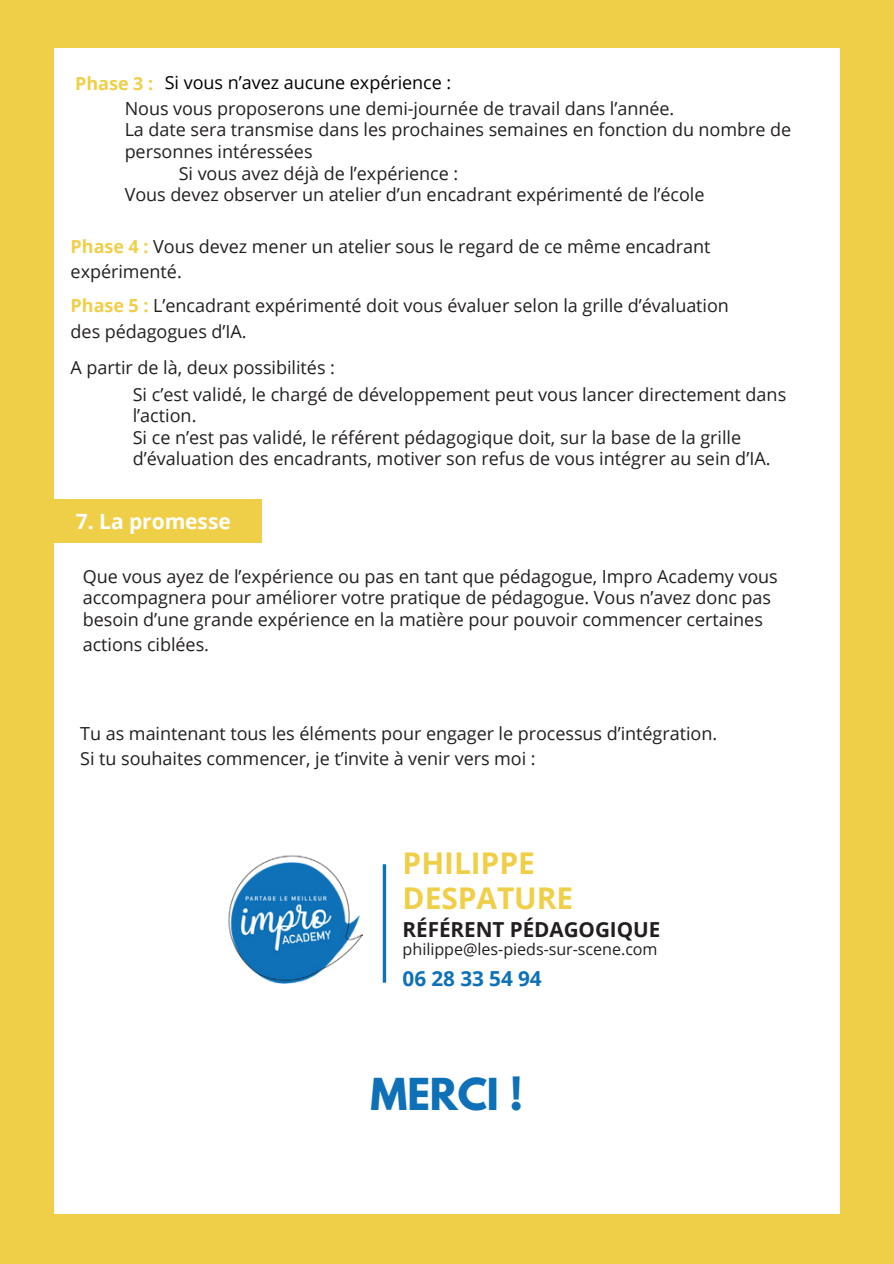
<style>
.page{position:relative;width:894px;height:1264px;background:#fff}
.page>*{position:absolute;margin:0;border:0;box-sizing:border-box;transform-origin:0 0}
.t1{font:700 39px "League Spartan";letter-spacing:-.005em;color:#0e71b8}
.t2{font:700 29.85px "Open Sans";color:#f0cf48}
.t3{font:700 21px "Open Sans";letter-spacing:-.005em;color:#fff}
.t4{font:700 20.7px "Open Sans";letter-spacing:-.005em;color:#231f20}
.t5{font:700 20.7px "Open Sans";color:#0e71b8}
.t6{font:18px/21.3px "Open Sans";color:#231f20}
.t7{font:18px "Open Sans";color:#000}
.t8{font:700 18px "Open Sans";letter-spacing:-.005em;color:#f0cf48}
.t9{font:16.05px "Open Sans";color:#231f20}
.s1{font-weight:700;color:#f0cf48}
</style>
<div class="page">
<div style="left:0;top:0;width:893px;height:1263px;background:#f0cf48"></div>
<div style="left:54px;top:48px;width:785px;height:1165px;background:#fff"></div>
<div style="left:42px;top:499px;width:220px;height:43px;background:#f0cf48"></div>
<img style="left:228px;top:855px;width:134px;height:128px">
<svg style="left:382px;top:864px;width:4px;height:118px"></svg>
<h1 class="t7" style="left:165px;top:70px;width:288px">Si vous n’avez aucune expérience :</h1>
<h5 class="t8" style="left:75px;top:70px;width:79px">Phase 3 :</h5>
<h5 class="t6" style="left:125px;top:97px;width:667px">Nous vous proposerons une demi-journée de travail dans l’année.<br>La date sera transmise dans les prochaines semaines en fonction du nombre de personnes intéressées</h5>
<h5 class="t6" style="left:179px;top:162px;width:281px">Si vous avez déjà de l’expérience :</h5>
<h5 class="t6" style="left:125px;top:184px;width:581px">Vous devez observer un atelier d’un encadrant expérimenté de l’école</h5>
<h5 class="t6" style="left:71px;top:234px;width:641px;line-height:24.8px"><span class="s1">Phase 4 :</span> Vous devez mener un atelier sous le regard de ce même encadrant expérimenté.</h5>
<h5 class="t6" style="left:71px;top:292px;width:659px;line-height:25.8px"><span class="s1">Phase 5 :</span> L’encadrant expérimenté doit vous évaluer selon la grille d’évaluation des pédagogues d’IA.</h5>
<h5 class="t6" style="left:71px;top:356px;width:266px">A partir de là, deux possibilités :</h5>
<p class="t6" style="left:133px;top:383px;width:655px">Si c’est validé, le chargé de développement peut vous lancer directement dans l’action.<br>Si ce n’est pas validé, le référent pédagogique doit, sur la base de la grille d’évaluation des encadrants, motiver son refus de vous intégrer au sein d’IA.</p>
<p class="t3" style="left:76px;top:506px;width:156px">7. La promesse</p>
<h5 class="t6" style="left:83px;top:565px;width:696px">Que vous ayez de l’expérience ou pas en tant que pédagogue, Impro Academy vous accompagnera pour améliorer votre pratique de pédagogue. Vous n’avez donc pas besoin d’une grande expérience en la matière pour pouvoir commencer certaines</h5>
<h5 class="t6" style="left:83px;top:633px;width:128px">actions ciblées.</h5>
<h5 class="t6" style="left:80px;top:720px;width:638px;line-height:24.8px">Tu as maintenant tous les éléments pour engager le processus d’intégration.<br>Si tu souhaites commencer, je t’invite à venir vers moi :</h5>
<h2 class="t2" style="left:402px;top:841px;width:134px">PHILIPPE</h2>
<h2 class="t2" style="left:402px;top:877px;width:172px">DESPATURE</h2>
<p class="t4" style="left:402px;top:914px;width:259px">RÉFÉRENT PÉDAGOGIQUE</p>
<h3 class="t9" style="left:402px;top:937px;width:256px">philippe@les-pieds-sur-scene.com</h3>
<p class="t5" style="left:402px;top:963px;width:140px">06 28 33 54 94</p>
<h3 class="t1" style="left:370px;top:1074px;width:154px">MERCI !</h3>
</div>
